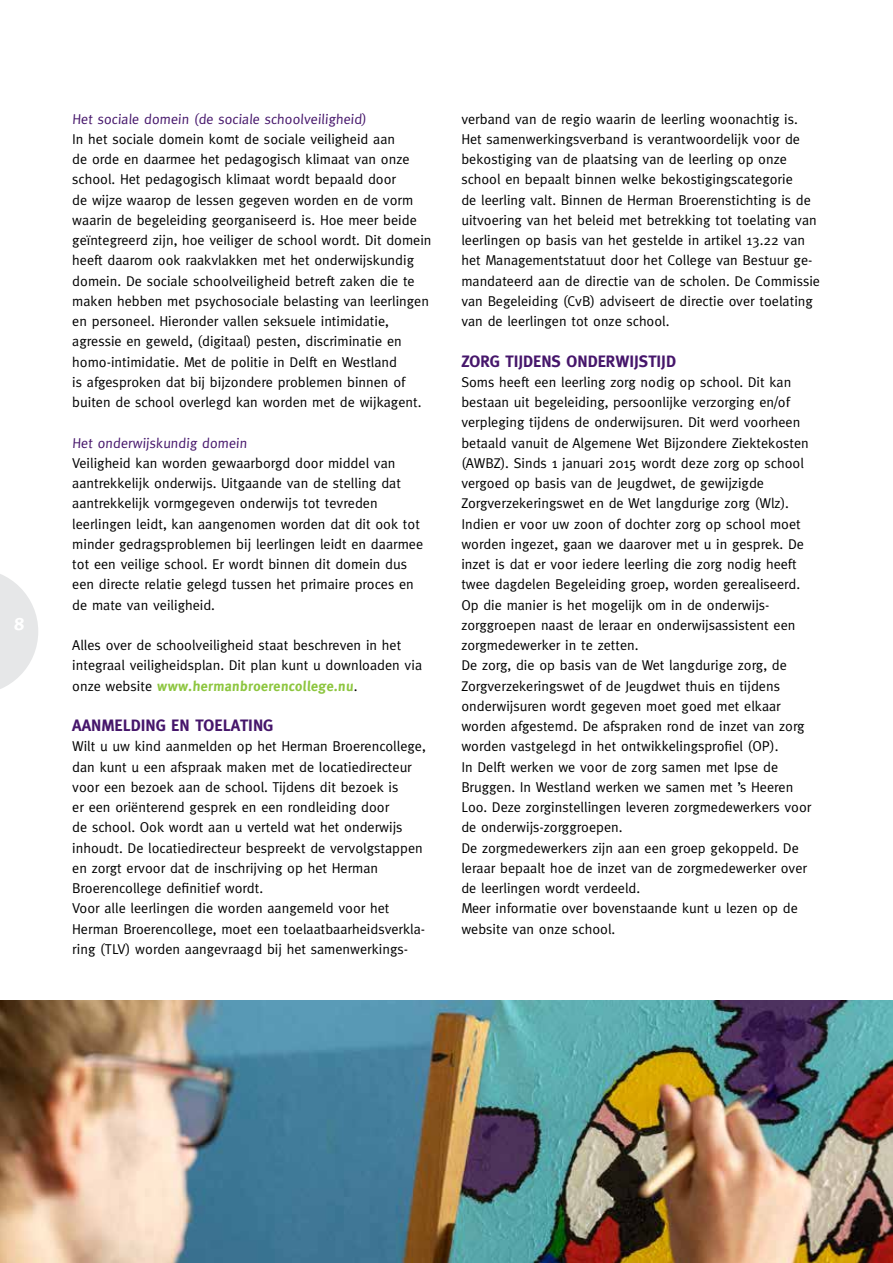
<style>
.page{position:relative;width:893px;height:1263px;background:#fff}
.page>*{position:absolute;margin:0;border:0;box-sizing:border-box;transform-origin:0 0}
.t1{font:700 18px "Meta";color:#fff}
.t2{font:700 16.5px "Meta";color:#46166b}
.t3{font:14.25px/20.2px "Meta";color:#000}
.t4{font:14.25px "Meta";color:#46166b}
.s1{font-weight:700;color:#8dc63f}
</style>
<div class="page">
<svg style="left:0;top:574px;width:38px;height:115px"></svg>
<img style="left:0;top:1000px;width:893px;height:263px">
<p class="t1" style="left:14px;top:613px;width:13px">8</p>
<p class="t4" style="left:72px;top:110px;width:296px">Het sociale domein (de sociale schoolveiligheid)</p>
<p class="t3" style="left:72px;top:129px;width:361px">In het sociale domein komt de sociale veiligheid aan<br>de orde en daarmee het pedagogisch klimaat van onze school. Het pedagogisch klimaat wordt bepaald door<br>de wijze waarop de lessen gegeven worden en de vorm waarin de begeleiding georganiseerd is. Hoe meer beide geïntegreerd zijn, hoe veiliger de school wordt. Dit domein heeft daarom ook raakvlakken met het onderwijskundig domein. De sociale schoolveiligheid betreft zaken die te maken hebben met psychosociale belasting van leerlingen en personeel. Hieronder vallen seksuele intimidatie, agressie en geweld, (digitaal) pesten, discriminatie en homo-intimidatie. Met de politie in Delft en Westland<br>is afgesproken dat bij bijzondere problemen binnen of buiten de school overlegd kan worden met de wijkagent.</p>
<p class="t4" style="left:72px;top:434px;width:177px">Het onderwijskundig domein</p>
<p class="t3" style="left:72px;top:453px;width:352px">Veiligheid kan worden gewaarborgd door middel van aantrekkelijk onderwijs. Uitgaande van de stelling dat aantrekkelijk vormgegeven onderwijs tot tevreden leerlingen leidt, kan aangenomen worden dat dit ook tot minder gedragsproblemen bij leerlingen leidt en daarmee tot een veilige school. Er wordt binnen dit domein dus een directe relatie gelegd tussen het primaire proces en de mate van veiligheid.</p>
<p class="t3" style="left:72px;top:635px;width:351px">Alles over de schoolveiligheid staat beschreven in het integraal veiligheidsplan. Dit plan kunt u downloaden via onze website <span class="s1">www.hermanbroerencollege.nu</span>.</p>
<p class="t2" style="left:72px;top:716px;width:11px">AANMELDING</p>
<p class="t2" style="left:171px;top:716px;width:34px">EN TOELATING</p>
<p class="t3" style="left:72px;top:736px;width:355px">Wilt u uw kind aanmelden op het Herman Broerencollege, dan kunt u een afspraak maken met de locatiedirecteur voor een bezoek aan de school. Tijdens dit bezoek is<br>er een oriënterend gesprek en een rondleiding door<br>de school. Ook wordt aan u verteld wat het onderwijs inhoudt. De locatiedirecteur bespreekt de vervolgstappen en zorgt ervoor dat de inschrijving op het Herman Broerencollege definitief wordt.<br>Voor alle leerlingen die worden aangemeld voor het Herman Broerencollege, moet een toelaatbaarheidsverkla&shy;ring (TLV) worden aangevraagd bij het samenwerkings-</p>
<p class="t3" style="left:461px;top:108px;width:360px">verband van de regio waarin de leerling woonachtig is.<br>Het samenwerkingsverband is verantwoordelijk voor de bekostiging van de plaatsing van de leerling op onze school en bepaalt binnen welke bekostigingscategorie<br>de leerling valt. Binnen de Herman Broerenstichting is de uitvoering van het beleid met betrekking tot toelating van leerlingen op basis van het gestelde in artikel 13.22 van het Managementstatuut door het College van Bestuur ge&shy;mandateerd aan de directie van de scholen. De Commissie van Begeleiding (CvB) adviseert de directie over toelating van de leerlingen tot onze school.</p>
<p class="t2" style="left:461px;top:351px;width:11px">ZORG</p>
<p class="t2" style="left:505px;top:351px;width:9px">TIJDENS</p>
<p class="t2" style="left:566px;top:351px;width:10px">ONDERWIJSTIJD</p>
<p class="t3" style="left:461px;top:372px;width:352px">Soms heeft een leerling zorg nodig op school. Dit kan bestaan uit begeleiding, persoonlijke verzorging en/of verpleging tijdens de onderwijsuren. Dit werd voorheen betaald vanuit de Algemene Wet Bijzondere Ziektekosten (AWBZ). Sinds 1 januari 2015 wordt deze zorg op school vergoed op basis van de Jeugdwet, de gewijzigde Zorgverzekeringswet en de Wet langdurige zorg (Wlz).<br>Indien er voor uw zoon of dochter zorg op school moet worden ingezet, gaan we daarover met u in gesprek. De inzet is dat er voor iedere leerling die zorg nodig heeft twee dagdelen Begeleiding groep, worden gerealiseerd.<br>Op die manier is het mogelijk om in de onderwijs&shy;zorggroepen naast de leraar en onderwijsassistent een zorgmedewerker in te zetten.<br>De zorg, die op basis van de Wet langdurige zorg, de Zorgverzekeringswet of de Jeugdwet thuis en tijdens onderwijsuren wordt gegeven moet goed met elkaar worden afgestemd. De afspraken rond de inzet van zorg worden vastgelegd in het ontwikkelingsprofiel (OP).<br>In Delft werken we voor de zorg samen met Ipse de Bruggen. In Westland werken we samen met ’s Heeren Loo. Deze zorginstellingen leveren zorgmedewerkers voor de onderwijs-zorggroepen.<br>De zorgmedewerkers zijn aan een groep gekoppeld. De leraar bepaalt hoe de inzet van de zorgmedewerker over de leerlingen wordt verdeeld.<br>Meer informatie over bovenstaande kunt u lezen op de website van onze school.</p>
</div>
